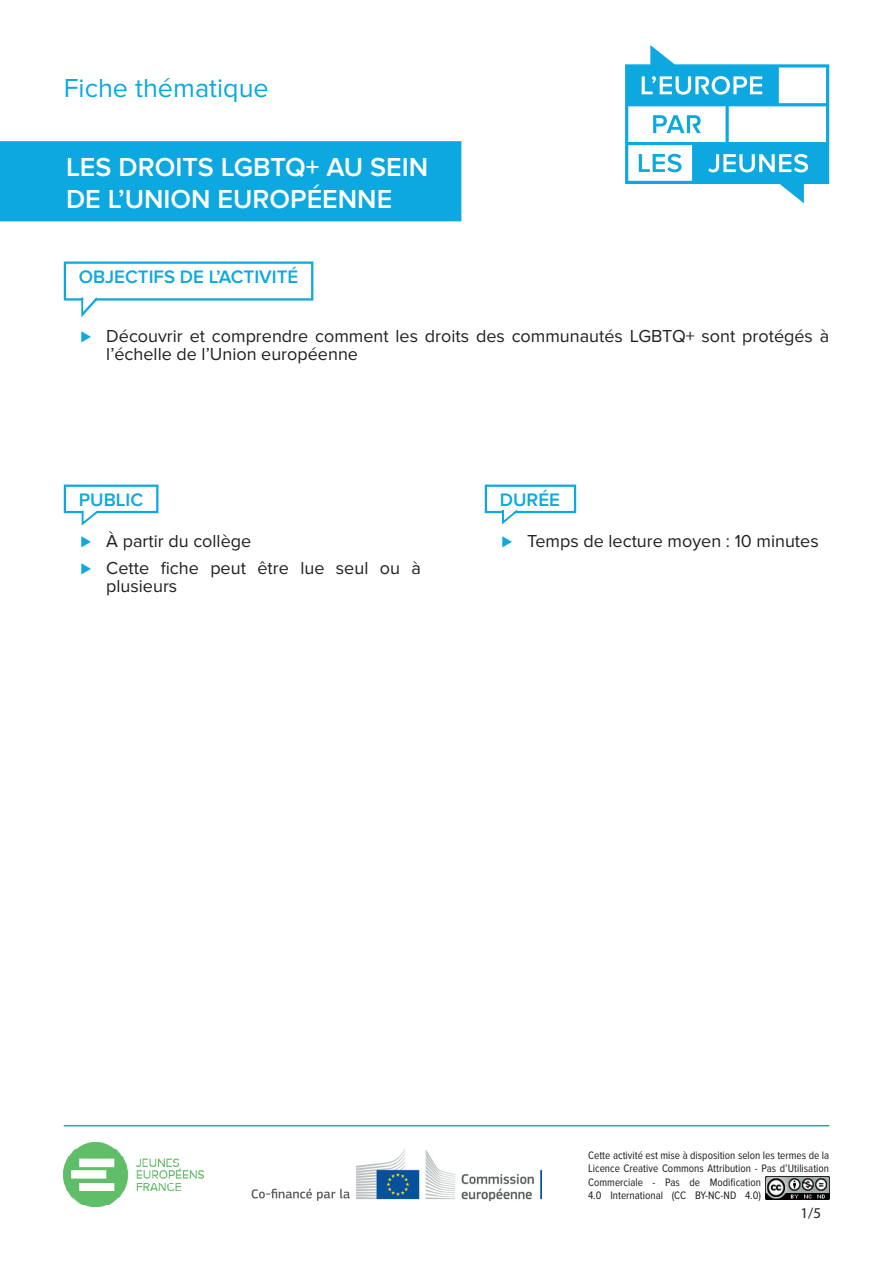
<style>
.page{position:relative;width:893px;height:1263px;background:#fff}
.page>*{position:absolute;margin:0;border:0;box-sizing:border-box;transform-origin:0 0}
.t1{font:600 27px/32.4px "Proxima Nova";color:#fff}
.t2{font:27px "Proxima Nova";color:#0ca8df}
.t3{font:600 18.75px "Proxima Nova";color:#0ca8df}
.t4{font:18px/18.5px "Proxima Nova";color:#231f20}
.t5{font:15px "Myriad Pro";color:#231f20}
.t6{font:11.25px/13.5px "Proxima Nova Cond";color:#231f20}
.s1{color:#0ca8df}
</style>
<div class="page">
<img style="left:357px;top:1150px;width:185px;height:51px">
<svg style="left:252px;top:1188px;width:98px;height:13px"></svg>
<img style="left:64px;top:1142px;width:139px;height:64px">
<hr style="left:64px;top:1125px;width:765px;height:1px;background:#0ca8df">
<img style="left:765px;top:1177px;width:64px;height:22px">
<div style="left:64px;top:261px;width:249px;height:40px;border:2px solid #0ca8df"></div>
<svg style="left:81px;top:297px;width:16px;height:20px"></svg>
<div style="left:64px;top:485px;width:94px;height:28px;border:2px solid #0ca8df"></div>
<svg style="left:82px;top:511px;width:15px;height:14px"></svg>
<div style="left:485px;top:485px;width:91px;height:28px;border:2px solid #0ca8df"></div>
<svg style="left:502px;top:509px;width:15px;height:15px"></svg>
<svg style="left:625px;top:45px;width:204px;height:158px"></svg>
<div style="left:1px;top:142px;width:459px;height:78px;background:#0ca8df"></div>
<div style="left:0;top:141px;width:461px;height:80px;border:2px solid #0ca8df"></div>
<h1 class="t2" style="left:64px;top:73px;width:206px">Fiche thématique</h1>
<h1 class="t1" style="left:66px;top:149px;width:364px">LES DROITS LGBTQ+ AU SEIN<br>DE L’UNION EUROPÉENNE</h1>
<p class="t3" style="left:79px;top:267px;width:221px">OBJECTIFS DE L’ACTIVITÉ</p>
<p class="t4" style="left:106px;top:326px;width:724px;text-indent:-26px"><span class="s1">⊲</span> Découvrir et comprendre comment les droits des communautés LGBTQ+ sont protégés à l’échelle de l’Union européenne</p>
<p class="t3" style="left:79px;top:490px;width:66px">PUBLIC</p>
<p class="t4" style="left:80px;top:528px;width:342px;line-height:26.5px"><span class="s1">⊲</span> À partir du collège<br><span class="s1">⊲</span> Cette fiche peut être lue seul ou à</p>
<p class="t4" style="left:106px;top:576px;width:73px">plusieurs</p>
<p class="t3" style="left:500px;top:490px;width:62px">DURÉE</p>
<p class="t4" style="left:501px;top:532px;width:319px"><span class="s1">⊲</span> Temps de lecture moyen : 10 minutes</p>
<p class="t6" style="left:588px;top:1149px;width:243px">Cette activité est mise à disposition selon les termes de la Licence Creative Commons Attribution - Pas d’Utilisation Commerciale - Pas de Modification<br>4.0 International (CC BY-NC-ND 4.0)</p>
<p class="t5" style="left:800px;top:1204px;width:22px">1/5</p>
</div>
